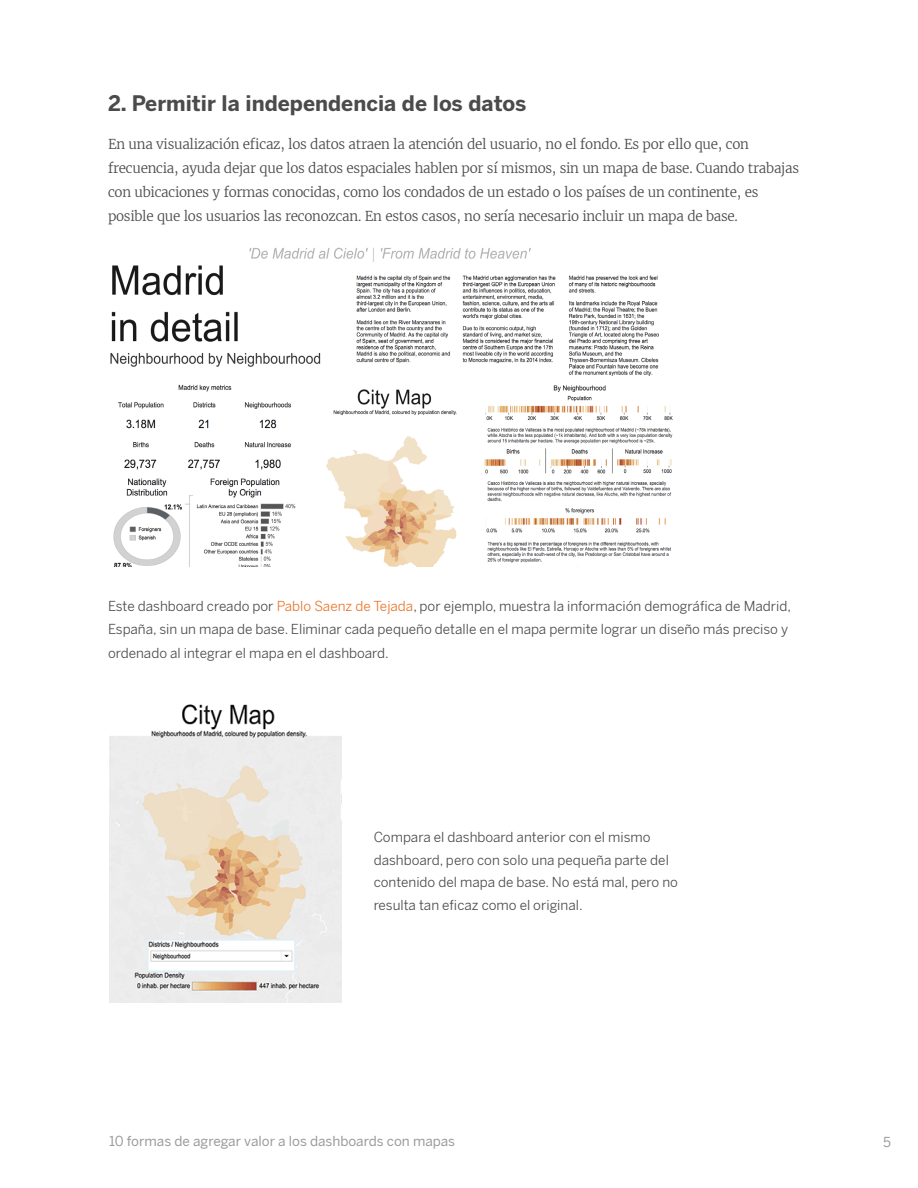
<style>
.page{position:relative;width:918px;height:1188px;background:#fff}
.page>*{position:absolute;margin:0;border:0;box-sizing:border-box;transform-origin:0 0}
.BODYCOPY-standard{font:700 21px "Benton Sans";color:#4b4b4b}
.BODYCOPY-standard-2{font:13.5px/22.5px "Benton Sans";color:#4b4b4b}
.BODYCOPY-standard-3{font:300 13.5px/24px "Merriweather";letter-spacing:-.02em;color:#4b4b4b}
.t1{font:13.5px "Benton Sans";color:#9b9b9b}
.s1{color:#e8762c}
</style>
<div class="page">
<img style="left:110px;top:247px;width:563px;height:320px">
<img style="left:109px;top:704px;width:232px;height:298px">
<p class="BODYCOPY-standard" style="left:108px;top:90px;width:420px">2. Permitir la independencia de los datos</p>
<p class="BODYCOPY-standard-3" style="left:108px;top:131px;width:693px">En una visualización eficaz, los datos atraen la atención del usuario, no el fondo. Es por ello que, con frecuencia, ayuda dejar que los datos espaciales hablen por sí mismos, sin un mapa de base. Cuando trabajas con ubicaciones y formas conocidas, como los condados de un estado o los países de un continente, es posible que los usuarios las reconozcan. En estos casos, no sería necesario incluir un mapa de base.</p>
<p class="BODYCOPY-standard-2" style="left:108px;top:595px;width:685px">Este dashboard creado por <span class="s1">Pablo Saenz de Tejada</span>, por ejemplo, muestra la información demográfica de Madrid,<br>España, sin un mapa de base. Eliminar cada pequeño detalle en el mapa permite lograr un diseño más preciso y</p>
<p class="BODYCOPY-standard-2" style="left:108px;top:642px;width:282px">ordenado al integrar el mapa en el dashboard.</p>
<p class="BODYCOPY-standard-2" style="left:374px;top:826px;width:306px">Compara el dashboard anterior con el mismo dashboard, pero con solo una pequeña parte del contenido del mapa de base. No está mal, pero no resulta tan eficaz como el original.</p>
<p class="t1" style="left:109px;top:1133px;width:348px">10 formas de agregar valor a los dashboards con mapas</p>
<p class="t1" style="left:883px;top:1134px;width:9px">5</p>
</div>
